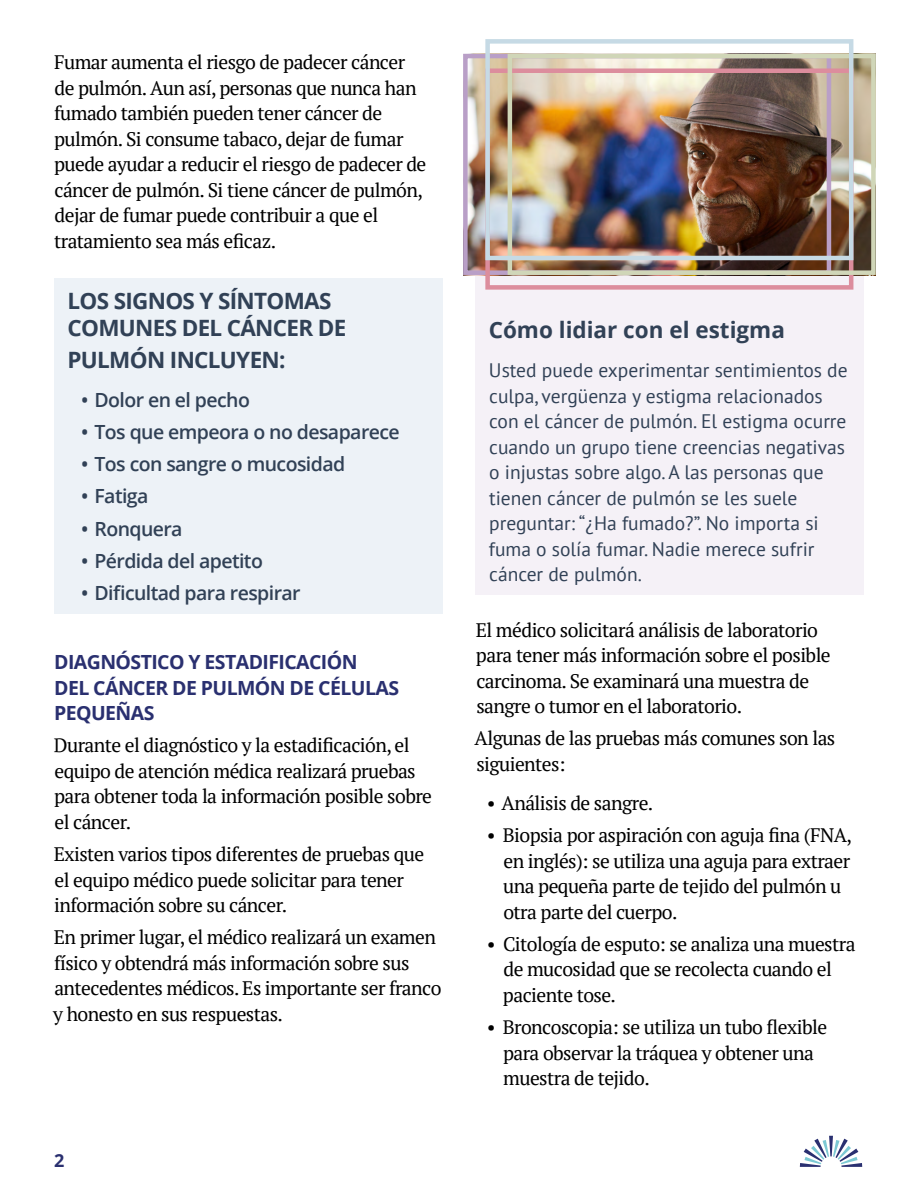
<style>
.page{position:relative;width:918px;height:1188px;background:#fff}
.page>*{position:absolute;margin:0;border:0;box-sizing:border-box;transform-origin:0 0}
.t1{font:700 22.5px/27px "Open Sans";letter-spacing:-.03em;color:#314156}
.t2{font:700 22.5px "Open Sans";color:#314156}
.t3{font:19.5px/25.5px "PT Serif";letter-spacing:-.03em;color:#000}
.t4{font:19.5px/25.5px "PT Sans";color:#314156}
.t5{font:600 19.5px "Open Sans";letter-spacing:-.03em;color:#314156}
.t6{font:700 19.5px/25.5px "Open Sans";letter-spacing:-.03em;color:#2a3070}
.t7{font:700 18px "Open Sans";color:#2a3070}
</style>
<div class="page">
<svg style="left:800px;top:1136px;width:62px;height:31px"></svg>
<div style="left:475px;top:264px;width:388px;height:331px;background:#f5f1f7"></div>
<img style="left:463px;top:59px;width:413px;height:217px">
<div style="left:463px;top:54px;width:368px;height:221px;border:4px solid #b99fc7"></div>
<div style="left:485px;top:69px;width:368px;height:221px;border:4px solid #dc8d9d"></div>
<div style="left:508px;top:54px;width:368px;height:221px;border:4px solid #d0d6b8"></div>
<div style="left:485px;top:39px;width:368px;height:221px;border:4px solid #c6dae5"></div>
<div style="left:54px;top:278px;width:388px;height:336px;background:#edf2f7"></div>
<p class="t3" style="left:54px;top:49px;width:374px">Fumar aumenta el riesgo de padecer cáncer de pulmón. Aun así, personas que nunca han fumado también pueden tener cáncer de pulmón. Si consume tabaco, dejar de fumar puede ayudar a reducir el riesgo de padecer de cáncer de pulmón. Si tiene cáncer de pulmón, dejar de fumar puede contribuir a que el tratamiento sea más eficaz.</p>
<p class="t1" style="left:68px;top:287px;width:280px">LOS SIGNOS Y SÍNTOMAS<br>COMUNES DEL CÁNCER DE</p>
<p class="t1" style="left:68px;top:345px;width:220px">PULMÓN INCLUYEN:</p>
<p class="t5" style="left:81px;top:386px;width:170px">• Dolor en el pecho</p>
<p class="t5" style="left:81px;top:418px;width:320px">• Tos que empeora o no desaparece</p>
<p class="t5" style="left:81px;top:451px;width:266px">• Tos con sangre o mucosidad</p>
<p class="t5" style="left:81px;top:483px;width:69px">• Fatiga</p>
<p class="t5" style="left:81px;top:515px;width:103px">• Ronquera</p>
<p class="t5" style="left:81px;top:547px;width:183px">• Pérdida del apetito</p>
<p class="t5" style="left:81px;top:580px;width:221px">• Dificultad para respirar</p>
<p class="t6" style="left:54px;top:649px;width:346px">DIAGNÓSTICO Y ESTADIFICACIÓN<br>DEL CÁNCER DE PULMÓN DE CÉLULAS<br>PEQUEÑAS</p>
<p class="t3" style="left:54px;top:732px;width:380px">Durante el diagnóstico y la estadificación, el equipo de atención médica realizará pruebas para obtener toda la información posible sobre el cáncer.</p>
<p class="t3" style="left:54px;top:841px;width:372px">Existen varios tipos diferentes de pruebas que el equipo médico puede solicitar para tener información sobre su cáncer.</p>
<p class="t3" style="left:53px;top:924px;width:390px">En primer lugar, el médico realizará un examen físico y obtendrá más información sobre sus antecedentes médicos. Es importante ser franco y honesto en sus respuestas.</p>
<p class="t7" style="left:54px;top:1148px;width:12px">2</p>
<p class="t2" style="left:489px;top:314px;width:298px">Cómo lidiar con el estigma</p>
<p class="t4" style="left:489px;top:357px;width:360px">Usted puede experimentar sentimientos de culpa, vergüenza y estigma relacionados con el cáncer de pulmón. El estigma ocurre cuando un grupo tiene creencias negativas o injustas sobre algo. A las personas que tienen cáncer de pulmón se les suele preguntar: “¿Ha fumado?”. No importa si fuma o solía fumar. Nadie merece sufrir cáncer de pulmón.</p>
<p class="t3" style="left:476px;top:617px;width:356px">El médico solicitará análisis de laboratorio para tener más información sobre el posible carcinoma. Se examinará una muestra de sangre o tumor en el laboratorio.</p>
<p class="t3" style="left:475px;top:726px;width:362px">Algunas de las pruebas más comunes son las siguientes:</p>
<p class="t3" style="left:487px;top:790px;width:168px">• Análisis de sangre.</p>
<p class="t3" style="left:503px;top:822px;width:350px;text-indent:-16px">• Biopsia por aspiración con aguja fina (FNA, en inglés): se utiliza una aguja para extraer una pequeña parte de tejido del pulmón u otra parte del cuerpo.</p>
<p class="t3" style="left:503px;top:931px;width:354px;text-indent:-16px">• Citología de esputo: se analiza una muestra de mucosidad que se recolecta cuando el paciente tose.</p>
<p class="t3" style="left:503px;top:1014px;width:326px;text-indent:-16px">• Broncoscopia: se utiliza un tubo flexible para observar la tráquea y obtener una muestra de tejido.</p>
</div>
